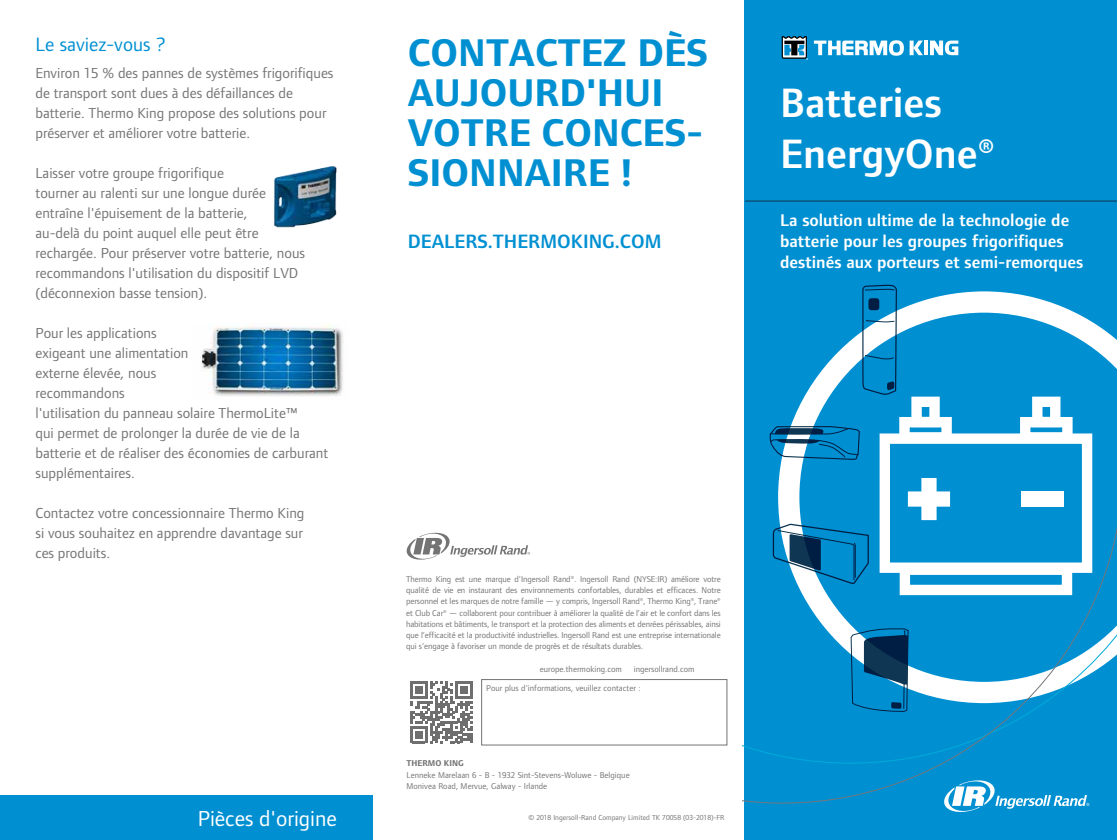
<style>
.page{position:relative;width:1117px;height:840px;background:#fff}
.page>*{position:absolute;margin:0;border:0;box-sizing:border-box;transform-origin:0 0}
.t1{font:600 42.5px/51px "Foundry Form Sans Blonde";color:#fff}
.t2{font:700 40px/40.2px "Foundry Form Sans Blonde";color:#0090d2}
.t3{font:22.5px "Foundry Form Sans Blonde";color:#fff}
.t4{font:600 20px "Foundry Form Sans Blonde";color:#0090d2}
.t5{font:20px "Foundry Form Sans Blonde";color:#0090d2}
.t6{font:600 17.5px/21px "Foundry Form Sans Blonde";color:#fff}
.t7{font:15px/20px "Foundry Form Sans Blonde";color:#757474}
.t8{font:8.75px/11.2px "Foundry Form Sans Blonde";color:#757474;text-align:justify}
.t9{font:700 8.75px "Foundry Form Sans Blonde";color:#757474}
.t10{font:7.5px "Foundry Form Sans Blonde";color:#757474}
</style>
<div class="page">
<div style="left:744px;top:0;width:372px;height:840px;background:#0090d2"></div>
<div style="left:481px;top:679px;width:246px;height:66px;background:#fff;border:1px solid #757474"></div>
<div style="left:407px;top:678px;width:69px;height:69px;background:linear-gradient(to right,#fff,#fff)"></div>
<svg style="left:407px;top:678px;width:65px;height:65px"></svg>
<hr style="left:745px;top:201px;width:371px;height:1px;background:#103652">
<div style="left:0;top:795px;width:372px;height:45px;background:#0090d2"></div>
<svg style="left:778px;top:291px;width:338px;height:229px"></svg>
<svg style="left:769px;top:425px;width:91px;height:36px"></svg>
<svg style="left:861px;top:284px;width:36px;height:111px"></svg>
<div style="left:868px;top:298px;width:11px;height:12px;background:#001e43;border-radius:3px"></div>
<div style="left:879px;top:433px;width:212px;height:140px;border:10px solid #fff"></div>
<div style="left:899px;top:417px;width:52px;height:25px;border:10px solid #fff"></div>
<div style="left:1019px;top:417px;width:53px;height:25px;border:10px solid #fff"></div>
<div style="left:1021px;top:491px;width:42px;height:16px;background:#fff"></div>
<div style="left:1031px;top:397px;width:29px;height:30px;border:10px solid #fff"></div>
<div style="left:911px;top:397px;width:28px;height:30px;border:10px solid #fff"></div>
<svg style="left:907px;top:478px;width:42px;height:42px"></svg>
<img style="left:273px;top:166px;width:64px;height:62px">
<img style="left:201px;top:324px;width:142px;height:72px">
<svg style="left:742px;top:520px;width:374px;height:283px"></svg>
<svg style="left:813px;top:40px;width:90px;height:16px"></svg>
<svg style="left:909px;top:41px;width:13px;height:14px"></svg>
<svg style="left:924px;top:41px;width:3px;height:14px"></svg>
<svg style="left:930px;top:41px;width:28px;height:14px"></svg>
<svg style="left:781px;top:36px;width:26px;height:24px"></svg>
<svg style="left:406px;top:532px;width:124px;height:28px"></svg>
<svg style="left:943px;top:778px;width:146px;height:34px"></svg>
<h3 class="t5" style="left:35px;top:33px;width:132px">Le saviez-vous ?</h3>
<h3 class="t7" style="left:35px;top:63px;width:299px">Environ 15 % des pannes de systèmes frigorifiques de transport sont dues à des défaillances de batterie. Thermo King propose des solutions pour préserver et améliorer votre batterie.</h3>
<p class="t7" style="left:35px;top:163px;width:271px">Laisser votre groupe frigorifique<br>tourner au ralenti sur une longue durée entraîne l'épuisement de la batterie,<br>au-delà du point auquel elle peut être rechargée. Pour préserver votre batterie, nous recommandons l'utilisation du dispositif LVD (déconnexion basse tension).</p>
<p class="t7" style="left:35px;top:323px;width:294px">Pour les applications<br>exigeant une alimentation<br>externe élevée, nous<br>recommandons<br>l'utilisation du panneau solaire ThermoLite™<br>qui permet de prolonger la durée de vie de la batterie et de réaliser des économies de carburant supplémentaires.</p>
<h3 class="t7" style="left:35px;top:503px;width:270px;text-align:justify">Contactez votre concessionnaire Thermo King si vous souhaitez en apprendre davantage sur ces produits.</h3>
<h3 class="t3" style="left:198px;top:806px;width:141px">Pièces d'origine</h3>
<h2 class="t2" style="left:407px;top:32px;width:302px">CONTACTEZ DÈS<br>AUJOURD'HUI<br>VOTRE CONCES-<br>SIONNAIRE !</h2>
<h3 class="t4" style="left:407px;top:230px;width:255px">DEALERS.THERMOKING.COM</h3>
<h1 class="t1" style="left:780px;top:78px;width:216px">Batteries<br>EnergyOne®</h1>
<h3 class="t6" style="left:780px;top:209px;width:305px">La solution ultime de la technologie de batterie pour les groupes frigorifiques destinés aux porteurs et semi-remorques</h3>
<p class="t8" style="left:406px;top:573px;width:316px">Thermo King est une marque d'Ingersoll Rand®. Ingersoll Rand (NYSE:IR) améliore votre qualité de vie en instaurant des environnements confortables, durables et efficaces. Notre personnel et les marques de notre famille — y compris, Ingersoll Rand®, Thermo King®, Trane® et Club Car® — collaborent pour contribuer à améliorer la qualité de l’air et le confort dans les habitations et bâtiments, le transport et la protection des aliments et denrées périssables, ainsi que l’efficacité et la productivité industrielles. Ingersoll Rand est une entreprise internationale qui s'engage à favoriser un monde de progrès et de résultats durables.</p>
<p class="t8" style="left:539px;top:663px;width:83px">europe.thermoking.com</p>
<p class="t8" style="left:633px;top:663px;width:62px">ingersollrand.com</p>
<p class="t8" style="left:486px;top:683px;width:156px">Pour plus d'informations, veuillez contacter :</p>
<p class="t9" style="left:406px;top:758px;width:59px">THERMO KING</p>
<p class="t8" style="left:406px;top:769px;width:225px">Lenneke Marelaan 6 - B - 1932 Sint-Stevens-Woluwe - Belgique<br>Monivea Road, Mervue, Galway - Irlande</p>
<p class="t10" style="left:528px;top:813px;width:197px">© 2018 Ingersoll-Rand Company Limited TK 70058 (03-2018)-FR</p>
</div>
